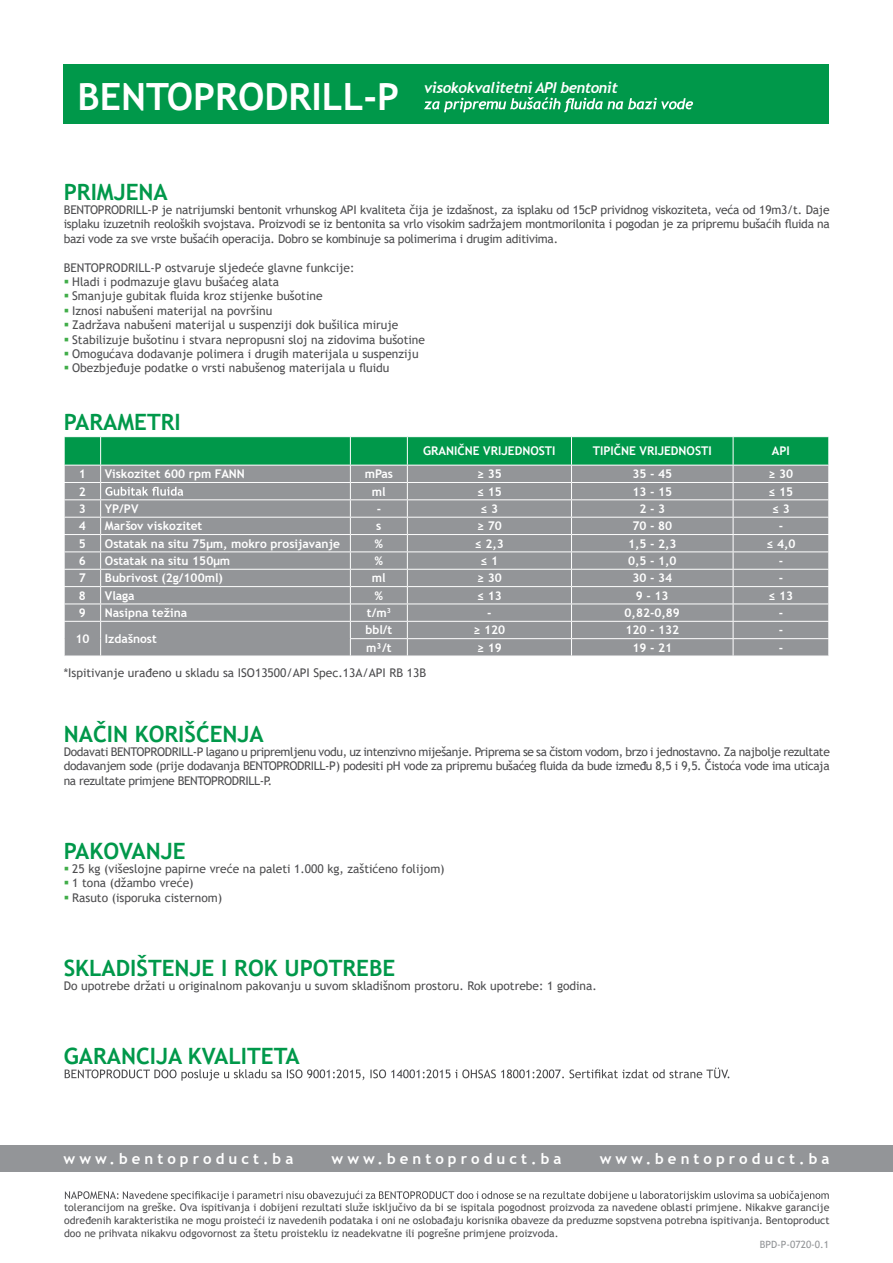
<style>
.page{position:relative;width:893px;height:1263px;background:#fff}
.page>*{position:absolute;margin:0;border:0;box-sizing:border-box;transform-origin:0 0}
.t1{font:700 37.5px "Trebuchet MS";color:#fff}
.t2{font:700 22.5px "Trebuchet MS";color:#00984a}
.t3{font:700 15px "Trebuchet MS";letter-spacing:.27em;color:#fff}
.t4{font:italic 700 15px "Trebuchet";letter-spacing:-.03em;color:#fff}
.t5{font:12px/14.4px "Trebuchet MS";color:#4d4d4f;text-align:justify}
.t6{font:700 12px "Trebuchet MS";color:#fff}
.t7{font:10.5px/12.6px "Trebuchet MS";color:#4d4d4f;text-align:justify}
.t8{font:10.05px "Trebuchet MS";color:#929497}
.s1{color:#41ad49}
</style>
<div class="page">
<svg style="left:65px;top:1067px;width:664px;height:14px"></svg>
<svg style="left:64px;top:437px;width:765px;height:219px;background:#879b94"></svg>
<div style="left:64px;top:65px;width:765px;height:59px;background:#00984a"></div>
<svg style="left:424px;top:97px;width:269px;height:15px"></svg>
<div style="left:0;top:1145px;width:893px;height:27px;background:#939598"></div>
<svg style="left:65px;top:1190px;width:764px;height:11px"></svg>
<h1 class="t1" style="left:77px;top:73px;width:323px">BENTOPRODRILL-P</h1>
<p class="t4" style="left:424px;top:78px;width:195px">visokokvalitetni API bentonit</p>
<h2 class="t2" style="left:64px;top:178px;width:106px">PRIMJENA</h2>
<p class="t5" style="left:64px;top:202px;width:768px">BENTOPRODRILL-P je natrijumski bentonit vrhunskog API kvaliteta čija je izdašnost, za isplaku od 15cP prividnog viskoziteta, veća od 19m3/t. Daje isplaku izuzetnih reoloških svojstava. Proizvodi se iz bentonita sa vrlo visokim sadržajem montmorilonita i pogodan je za pripremu bušaćih fluida na bazi vode za sve vrste bušaćih operacija. Dobro se kombinuje sa polimerima i drugim aditivima.</p>
<p class="t5" style="left:64px;top:260px;width:292px">BENTOPRODRILL-P ostvaruje sljedeće glavne funkcije:</p>
<p class="t5" style="left:64px;top:274px;width:217px"><span class="s1">▪</span> Hladi i podmazuje glavu bušaćeg alata</p>
<p class="t5" style="left:64px;top:289px;width:260px"><span class="s1">▪</span> Smanjuje gubitak fluida kroz stijenke bušotine</p>
<p class="t5" style="left:64px;top:303px;width:210px"><span class="s1">▪</span> Iznosi nabušeni materijal na površinu</p>
<p class="t5" style="left:64px;top:318px;width:336px"><span class="s1">▪</span> Zadržava nabušeni materijal u suspenziji dok bušilica miruje</p>
<p class="t5" style="left:64px;top:332px;width:363px"><span class="s1">▪</span> Stabilizuje bušotinu i stvara nepropusni sloj na zidovima bušotine</p>
<p class="t5" style="left:64px;top:346px;width:356px"><span class="s1">▪</span> Omogućava dodavanje polimera i drugih materijala u suspenziju</p>
<p class="t5" style="left:64px;top:361px;width:327px"><span class="s1">▪</span> Obezbjeđuje podatke o vrsti nabušenog materijala u fluidu</p>
<h2 class="t2" style="left:64px;top:408px;width:119px">PARAMETRI</h2>
<p class="t6" style="left:423px;top:444px;width:134px">GRANIČNE VRIJEDNOSTI</p>
<p class="t6" style="left:593px;top:444px;width:121px">TIPIČNE VRIJEDNOSTI</p>
<p class="t6" style="left:772px;top:444px;width:19px">API</p>
<p class="t6" style="left:79px;top:466px;width:9px">1</p>
<p class="t6" style="left:105px;top:466px;width:142px">Viskozitet 600 rpm FANN</p>
<p class="t6" style="left:365px;top:466px;width:30px">mPas</p>
<p class="t6" style="left:477px;top:466px;width:26px">≥ 35</p>
<p class="t6" style="left:632px;top:466px;width:41px">35 - 45</p>
<p class="t6" style="left:769px;top:466px;width:26px">≥ 30</p>
<p class="t6" style="left:79px;top:484px;width:9px">2</p>
<p class="t6" style="left:372px;top:484px;width:15px">ml</p>
<p class="t6" style="left:477px;top:484px;width:26px">≤ 15</p>
<p class="t6" style="left:632px;top:484px;width:41px">13 - 15</p>
<p class="t6" style="left:769px;top:484px;width:26px">≤ 15</p>
<p class="t6" style="left:79px;top:501px;width:9px">3</p>
<p class="t6" style="left:105px;top:501px;width:35px">YP/PV</p>
<p class="t6" style="left:377px;top:501px;width:6px">-</p>
<p class="t6" style="left:481px;top:501px;width:19px">≤ 3</p>
<p class="t6" style="left:639px;top:501px;width:27px">2 - 3</p>
<p class="t6" style="left:772px;top:501px;width:19px">≤ 3</p>
<p class="t6" style="left:79px;top:518px;width:9px">4</p>
<p class="t6" style="left:105px;top:518px;width:99px">Maršov viskozitet</p>
<p class="t6" style="left:376px;top:518px;width:7px">s</p>
<p class="t6" style="left:477px;top:518px;width:26px">≥ 70</p>
<p class="t6" style="left:632px;top:518px;width:41px">70 - 80</p>
<p class="t6" style="left:779px;top:518px;width:6px">-</p>
<p class="t6" style="left:79px;top:536px;width:9px">5</p>
<p class="t6" style="left:105px;top:536px;width:237px">Ostatak na situ 75µm, mokro prosijavanje</p>
<p class="t6" style="left:375px;top:536px;width:10px">%</p>
<p class="t6" style="left:475px;top:536px;width:31px">≤ 2,3</p>
<p class="t6" style="left:628px;top:536px;width:50px">1,5 - 2,3</p>
<p class="t6" style="left:766px;top:536px;width:31px">≤ 4,0</p>
<p class="t6" style="left:79px;top:553px;width:9px">6</p>
<p class="t6" style="left:105px;top:553px;width:127px">Ostatak na situ 150µm</p>
<p class="t6" style="left:375px;top:553px;width:10px">%</p>
<p class="t6" style="left:481px;top:553px;width:19px">≤ 1</p>
<p class="t6" style="left:628px;top:553px;width:50px">0,5 - 1,0</p>
<p class="t6" style="left:779px;top:553px;width:6px">-</p>
<p class="t6" style="left:79px;top:571px;width:9px">7</p>
<p class="t6" style="left:105px;top:571px;width:120px">Bubrivost (2g/100ml)</p>
<p class="t6" style="left:372px;top:571px;width:15px">ml</p>
<p class="t6" style="left:477px;top:571px;width:26px">≥ 30</p>
<p class="t6" style="left:632px;top:571px;width:41px">30 - 34</p>
<p class="t6" style="left:779px;top:571px;width:6px">-</p>
<p class="t6" style="left:79px;top:588px;width:9px">8</p>
<p class="t6" style="left:105px;top:588px;width:31px">Vlaga</p>
<p class="t6" style="left:375px;top:588px;width:10px">%</p>
<p class="t6" style="left:477px;top:588px;width:26px">≤ 13</p>
<p class="t6" style="left:636px;top:588px;width:34px">9 - 13</p>
<p class="t6" style="left:769px;top:588px;width:26px">≤ 13</p>
<p class="t6" style="left:79px;top:605px;width:9px">9</p>
<p class="t6" style="left:105px;top:605px;width:84px">Nasipna težina</p>
<p class="t6" style="left:367px;top:605px;width:25px">t/m<sup>3</sup></p>
<p class="t6" style="left:487px;top:605px;width:6px">-</p>
<p class="t6" style="left:625px;top:605px;width:57px">0,82-0,89</p>
<p class="t6" style="left:779px;top:605px;width:6px">-</p>
<p class="t6" style="left:75px;top:631px;width:16px">10</p>
<p class="t6" style="left:105px;top:631px;width:54px">Izdašnost</p>
<p class="t6" style="left:365px;top:623px;width:28px">bbl/t</p>
<p class="t6" style="left:474px;top:623px;width:33px">≥ 120</p>
<p class="t6" style="left:625px;top:623px;width:55px">120 - 132</p>
<p class="t6" style="left:779px;top:623px;width:6px">-</p>
<p class="t6" style="left:366px;top:640px;width:27px">m³/t</p>
<p class="t6" style="left:477px;top:640px;width:26px">≥ 19</p>
<p class="t6" style="left:632px;top:640px;width:41px">19 - 21</p>
<p class="t6" style="left:779px;top:640px;width:6px">-</p>
<p class="t5" style="left:64px;top:666px;width:364px">*Ispitivanje urađeno u skladu sa ISO13500/API Spec.13A/API RB 13B</p>
<h2 class="t2" style="left:64px;top:719px;width:202px">NAČIN KORIŠĆENJA</h2>
<p class="t5" style="left:64px;top:744px;width:768px">Dodavati BENTOPRODRILL-P lagano u pripremljenu vodu, uz intenzivno miješanje. Priprema se sa čistom vodom, brzo i jednostavno. Za najbolje rezultate dodavanjem sode (prije dodavanja BENTOPRODRILL-P) podesiti pH vode za pripremu bušaćeg fluida da bude između 8,5 i 9,5. Čistoća vode ima uticaja na rezultate primjene BENTOPRODRILL-P.</p>
<h2 class="t2" style="left:64px;top:836px;width:123px">PAKOVANJE</h2>
<p class="t5" style="left:64px;top:861px;width:382px"><span class="s1">▪</span> 25 kg (višeslojne papirne vreće na paleti 1.000 kg, zaštićeno folijom)</p>
<p class="t5" style="left:64px;top:876px;width:131px"><span class="s1">▪</span> 1 tona (džambo vreće)</p>
<p class="t5" style="left:64px;top:890px;width:160px"><span class="s1">▪</span> Rasuto (isporuka cisternom)</p>
<h2 class="t2" style="left:64px;top:953px;width:333px">SKLADIŠTENJE I ROK UPOTREBE</h2>
<p class="t5" style="left:64px;top:978px;width:535px">Do upotrebe držati u originalnom pakovanju u suvom skladišnom prostoru. Rok upotrebe: 1 godina.</p>
<h2 class="t2" style="left:64px;top:1042px;width:237px">GARANCIJA KVALITETA</h2>
<p class="t3" style="left:64px;top:1149px;width:231px">www.bentoproduct.ba</p>
<p class="t3" style="left:332px;top:1149px;width:231px">www.bentoproduct.ba</p>
<p class="t3" style="left:600px;top:1149px;width:231px">www.bentoproduct.ba</p>
<p class="t7" style="left:64px;top:1201px;width:767px">tolerancijom na greške. Ova ispitivanja i dobijeni rezultati služe isključivo da bi se ispitala pogodnost proizvoda za navedene oblasti primjene. Nikakve garancije određenih karakteristika ne mogu proisteći iz navedenih podataka i oni ne oslobađaju korisnika obaveze da preduzme sopstvena potrebna ispitivanja. Bentoproduct doo ne prihvata nikakvu odgovornost za štetu proisteklu iz neadekvatne ili pogrešne primjene proizvoda.</p>
<p class="t8" style="left:760px;top:1238px;width:71px">BPD-P-0720-0.1</p>
</div>
